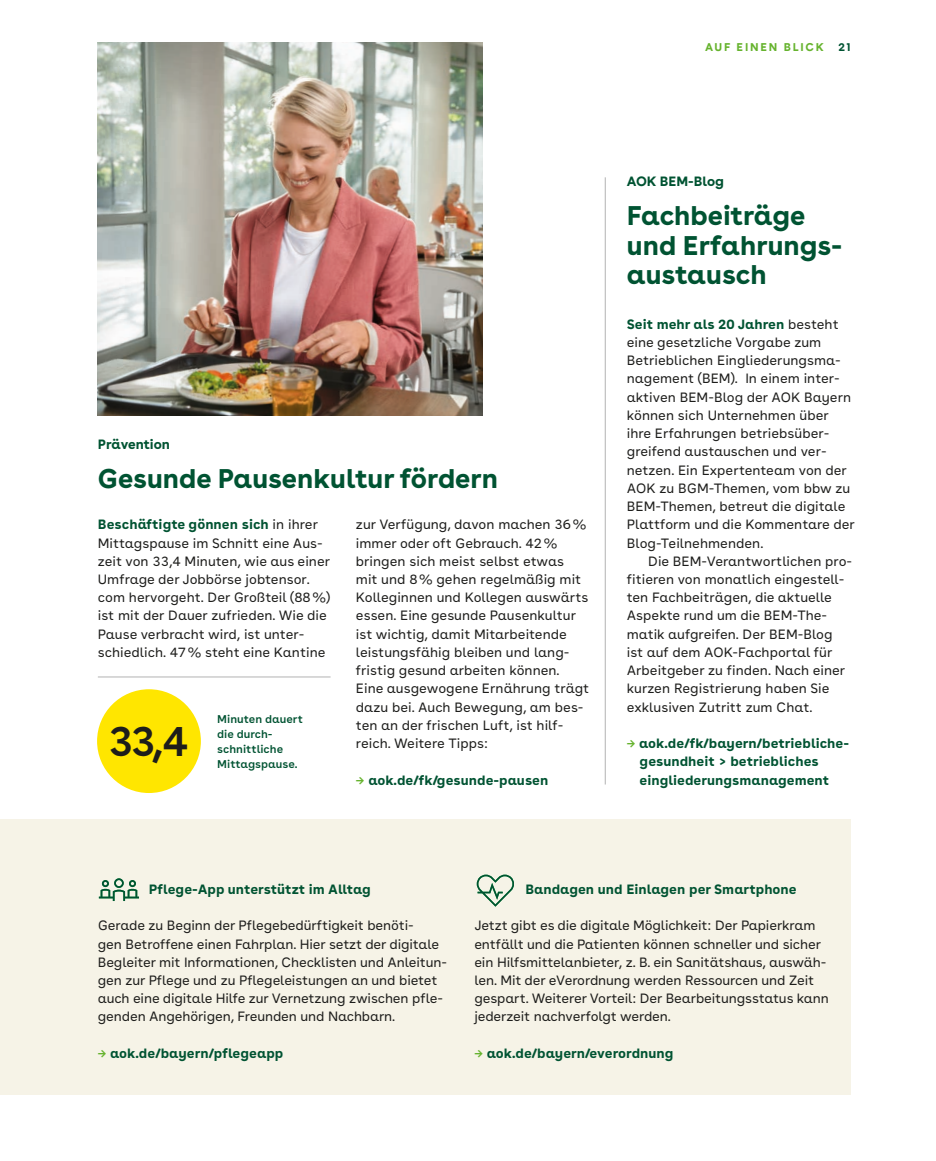
<style>
.page{position:relative;width:936px;height:1161px;background:#fff}
.page>*{position:absolute;margin:0;border:0;box-sizing:border-box;transform-origin:0 0}
.t1{font:600 42px "AOK Buenos Aires";color:#1d1d1b}
.t2{font:700 27px/29.7px "AOK Buenos Aires";color:#005332}
.t3{font:13.5px/18.3px "AOK Buenos Aires Text";color:#1d1d1b}
.t4{font:700 13.5px/18.1px "AOK Buenos Aires Text";color:#005332}
.t5{font:700 13.5px "AOK Buenos Aires";color:#005332}
.t6{font:600 11.25px/15.1px "AOK Buenos Aires Text";color:#005332}
.t7{font:700 11.25px "AOK Buenos Aires";letter-spacing:.16em;color:#66b32e}
.t8{font:700 11.25px "AOK Buenos Aires";color:#005332}
.s1{font-weight:700;color:#005332}
.s2{color:#66b32e}
</style>
<div class="page">
<img style="left:98px;top:43px;width:384px;height:373px">
<hr style="left:605px;top:177px;width:1px;height:607px;background:#b2b2b2">
<hr style="left:98px;top:677px;width:232px;height:1px;background:#b2b2b2">
<div style="left:0;top:819px;width:850px;height:275px;background:#f6f3e7"></div>
<div style="left:97px;top:689px;width:104px;height:104px;background:#ffe600;border-radius:50%"></div>
<svg style="left:99px;top:878px;width:40px;height:23px"></svg>
<svg style="left:476px;top:875px;width:38px;height:32px"></svg>
<p class="t7" style="left:703px;top:37px;width:120px">AUF EINEN BLICK</p>
<p class="t8" style="left:836px;top:37px;width:16px">37</p>
<p class="t7" style="left:705px;top:37px;width:120px">AUF EINEN BLICK</p>
<p class="t8" style="left:838px;top:37px;width:14px">21</p>
<p class="t5" style="left:98px;top:433px;width:74px">Prävention</p>
<h2 class="t2" style="left:98px;top:461px;width:402px">Gesunde Pausenkultur fördern</h2>
<p class="t3" style="left:98px;top:514px;width:234px"><span class="s1">Beschäftigte gönnen sich</span> in ihrer Mittagspause im Schnitt eine Aus&shy;zeit von 33,4 Minuten, wie aus einer Umfrage der Jobbörse jobtensor. com hervorgeht. Der Großteil (88 %) ist mit der Dauer zufrieden. Wie die Pause verbracht wird, ist unter&shy;schiedlich. 47 % steht eine Kantine</p>
<p class="t3" style="left:356px;top:514px;width:235px">zur Verfügung, davon machen 36 % immer oder oft Gebrauch. 42 % bringen sich meist selbst etwas<br>mit und 8 % gehen regelmäßig mit<br>Kolleginnen und Kollegen auswärts essen. Eine gesunde Pausenkultur ist wichtig, damit Mitarbeitende leistungsfähig bleiben und lang&shy;fristig gesund arbeiten können.<br>Eine ausgewogene Ernährung trägt dazu bei. Auch Bewegung, am bes&shy;ten an der frischen Luft, ist hilf&shy;reich. Weitere Tipps:</p>
<p class="t4" style="left:356px;top:769px;width:194px"><span class="s2">→</span> aok.de/fk/gesunde-pausen</p>
<p class="t6" style="left:217px;top:710px;width:87px">Minuten dauert die durch&shy;schnittliche<br>Mittagspause.</p>
<h1 class="t1" style="left:110px;top:706px;width:80px">33,4</h1>
<p class="t5" style="left:626px;top:170px;width:99px">AOK BEM-Blog</p>
<h2 class="t2" style="left:626px;top:198px;width:217px">Fachbeiträge und Erfahrungs&shy;au stausch</h2>
<p class="t3" style="left:626px;top:314px;width:229px"><span class="s1">Seit mehr als 20 Jahren</span> besteht eine gesetzliche Vorgabe zum<br>Betrieblichen Eingliederungsma&shy;nagement (BEM). In einem inter&shy;aktiven BEM-Blog der AOK Bayern können sich Unternehmen über ihre Erfahrungen betriebsüber&shy;greifend austauschen und ver&shy;netzen. Ein Expertenteam von der<br>AOK zu BGM-Themen, vom bbw zu<br>BEM-Themen, betreut die digitale<br>Plattform und die Kommentare der<br>Blog-Teilnehmenden.</p>
<p class="t3" style="left:626px;top:551px;width:227px;text-indent:21px">Die BEM-Verantwortlichen pro&shy;fitieren von monatlich eingestell&shy;ten Fachbeiträgen, die aktuelle<br>Aspekte rund um die BEM-The&shy;matik aufgreifen. Der BEM-Blog ist auf dem AOK-Fachportal für<br>Arbeitgeber zu finden. Nach einer kurzen Registrierung haben Sie exklusiven Zutritt zum Chat.</p>
<p class="t4" style="left:639px;top:733px;width:211px;text-indent:-13px"><span class="s2">→</span> aok.de/fk/bayern/betriebliche&shy;gesundheit &gt; betriebliches eingliederungsmanagement</p>
<p class="t4" style="left:149px;top:879px;width:223px">Pflege-App unterstützt im Alltag</p>
<p class="t3" style="left:98px;top:915px;width:351px">Gerade zu Beginn der Pflegebedürftigkeit benöti-<br>gen Betroffene einen Fahrplan. Hier setzt der digitale Begleiter mit Informationen, Checklisten und Anleitun&shy;gen zur Pflege und zu Pflegeleistungen an und bietet auch eine digitale Hilfe zur Vernetzung zwischen pfle&shy;genden Angehörigen, Freunden und Nachbarn.</p>
<p class="t4" style="left:98px;top:1043px;width:187px"><span class="s2">→</span> aok.de/bayern/pflegeapp</p>
<p class="t4" style="left:525px;top:879px;width:273px">Bandagen und Einlagen per Smartphone</p>
<p class="t3" style="left:474px;top:915px;width:356px">Jetzt gibt es die digitale Möglichkeit: Der Papierkram entfällt und die Patienten können schneller und sicher ein Hilfsmittelanbieter, z. B. ein Sanitätshaus, auswäh&shy;len. Mit der eVerordnung werden Ressourcen und Zeit gespart. Weiterer Vorteil: Der Bearbeitungsstatus kann jederzeit nachverfolgt werden.</p>
<p class="t4" style="left:474px;top:1043px;width:201px"><span class="s2">→</span> aok.de/bayern/everordnung</p>
</div>
